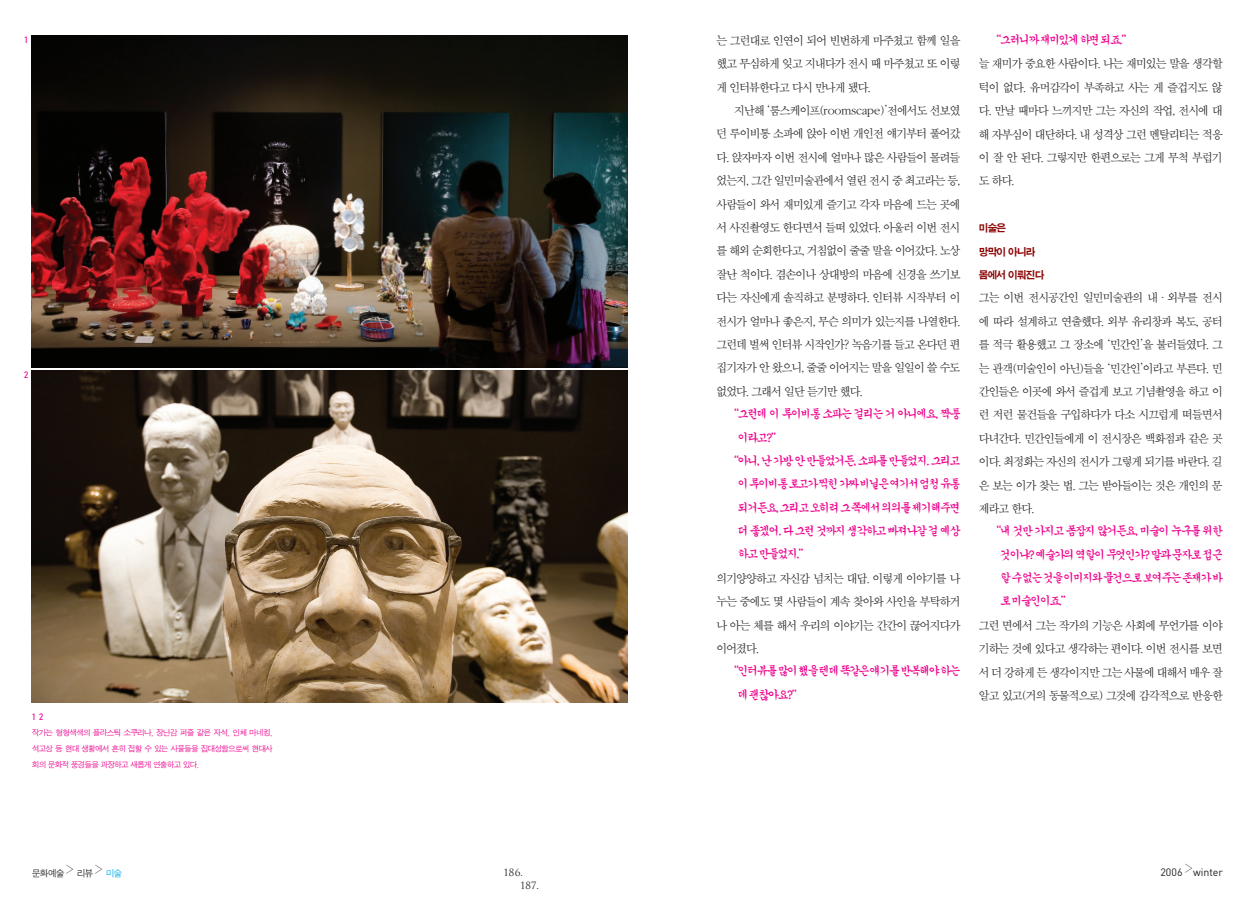
<style>
.page{position:relative;width:1255px;height:922px;background:#fff}
.page>*{position:absolute;margin:0;border:0;box-sizing:border-box;transform-origin:0 0}
.t1{font:11.88px/23.4px "SMSS Myung Jo 10 Std";letter-spacing:-.13em;color:#231f20;text-align:justify;scale:.96 1}
.t2{font:11.88px/23.4px "Gungsuh";letter-spacing:-.17em;color:#ed028c;scale:.96 1}
.t3{font:10.62px "SMK Gothic Std";letter-spacing:-.13em;color:#8b0202;scale:.96 1}
.t4{font:10.62px "Dinreg";color:#231f20}
.t5{font:9.75px/12.4px "Trajan";color:#231f20}
.t6{font:9.38px "SMJ Gothic Std";letter-spacing:-.11em;color:#231f20;scale:.95 1}
.t7{font:condensed 9.38px "Univers";color:#ed028c}
.t8{font:8.12px/16.2px "SMJ Gothic Std";letter-spacing:-.11em;color:#ed028c;text-align:justify;scale:.95 1}
.s1{color:#00aeef}
</style>
<div class="page">
<img style="left:32px;top:35px;width:595px;height:332px">
<img style="left:32px;top:370px;width:595px;height:332px">
<p class="t7" style="left:24px;top:34px;width:6px">1</p>
<p class="t7" style="left:24px;top:368px;width:6px">2</p>
<p class="t7" style="left:32px;top:710px;width:13px">1 2</p>
<p class="t8" style="left:32px;top:724px;width:255px">작가는 형형색색의 플라스틱 소쿠리나, 장난감 퍼즐 같은 자석, 인체 마네킹, 석고상 등 현대 생활에서 흔히 접할 수 있는 사물들을 집대성함으로써 현대사 회의 문화적 풍경들을 과장하고 새롭게 연출하고 있다.</p>
<p class="t6" style="left:32px;top:867px;width:97px">문화예술 › 리뷰 › <span class="s1">미술</span></p>
<p class="t5" style="left:520px;top:866px;width:20px;text-indent:-17px">186.<br>187.</p>
<p class="t1" style="left:716px;top:29px;width:256px">는 그런대로 인연이 되어 빈번하게 마주쳤고 함께 일을 했고 무심하게 잊고 지내다가 전시 때 마주쳤고 또 이렇 게 인터뷰한다고 다시 만나게 됐다.</p>
<p class="t1" style="left:716px;top:99px;width:256px;text-indent:18px">지난해 ‘룸스케이프(roomscape)’전에서도 선보였 던 루이비통 소파에 앉아 이번 개인전 얘기부터 풀어갔 다. 앉자마자 이번 전시에 얼마나 많은 사람들이 몰려들 었는지, 그간 일민미술관에서 열린 전시 중 최고라는 등, 사람들이 와서 재미있게 즐기고 각자 마음에 드는 곳에 서 사진촬영도 한다면서 들떠 있었다. 아울러 이번 전시 를 해외 순회한다고, 거침없이 줄줄 말을 이어갔다. 노상 잘난 척이다. 겸손이나 상대방의 마음에 신경을 쓰기보 다는 자신에게 솔직하고 분명하다. 인터뷰 시작부터 이 전시가 얼마나 좋은지, 무슨 의미가 있는지를 나열한다. 그런데 벌써 인터뷰 시작인가? 녹음기를 들고 온다던 편 집기자가 안 왔으니, 줄줄 이어지는 말을 일일이 쓸 수도 없었다. 그래서 일단 듣기만 했다.</p>
<p class="t2" style="left:733px;top:402px;width:238px">“그런데 이 루이비통 소파는 걸리는 거 아니에요, 짝퉁</p>
<p class="t2" style="left:737px;top:425px;width:42px">이라고?”</p>
<p class="t2" style="left:733px;top:449px;width:238px">“아니,난 가방 안 만들었거든,소파를 만들었지.그리고</p>
<p class="t2" style="left:737px;top:472px;width:234px">이 루이비통 로고가 찍힌 가짜 비닐은 여기서 엄청 유통</p>
<p class="t2" style="left:737px;top:495px;width:234px">되거든요,그리고 오히려 그 쪽에서 의의를 제기해주면</p>
<p class="t2" style="left:737px;top:519px;width:234px">더 좋겠어.다 그런 것까지 생각하고 빠져나갈 걸 예상</p>
<p class="t2" style="left:737px;top:542px;width:70px">하고 만들었지.”</p>
<p class="t1" style="left:716px;top:567px;width:256px">의기양양하고 자신감 넘치는 대답. 이렇게 이야기를 나 누는 중에도 몇 사람들이 계속 찾아와 사인을 부탁하거 나 아는 체를 해서 우리의 이야기는 간간이 끊어지다가 이어졌다.</p>
<p class="t2" style="left:737px;top:659px;width:234px;text-indent:-4px">“인터뷰를 많이 했을 텐데 똑같은 얘기를 반복해야 하는 데 괜찮아요?”</p>
<p class="t2" style="left:996px;top:28px;width:137px">“그러니까 재미있게 하면 되죠.”</p>
<p class="t1" style="left:978px;top:53px;width:256px">늘 재미가 중요한 사람이다. 나는 재미있는 말을 생각할 턱이 없다. 유머감각이 부족하고 사는 게 즐겁지도 않 다. 만날 때마다 느끼지만 그는 자신의 작업, 전시에 대 해 자부심이 대단하다. 내 성격상 그런 멘탈리티는 적응 이 잘 안 된다. 그렇지만 한편으로는 그게 무척 부럽기 도 하다.</p>
<p class="t3" style="left:978px;top:222px;width:31px">미술은</p>
<p class="t3" style="left:978px;top:246px;width:61px">망막이 아니라</p>
<p class="t3" style="left:978px;top:269px;width:70px">몸에서 이뤄진다</p>
<p class="t1" style="left:978px;top:286px;width:256px">그는 이번 전시공간인 일민미술관의 내・ 외부를 전시 에 따라 설계하고 연출했다. 외부 유리창과 복도, 공터 를 적극 활용했고 그 장소에 ‘민간인’을 불러들였다. 그 는 관객(미술인이 아닌)들을 ‘민간인’이라고 부른다. 민 간인들은 이곳에 와서 즐겁게 보고 기념촬영을 하고 이 런 저런 물건들을 구입하다가 다소 시끄럽게 떠들면서 다녀간다. 민간인들에게 이 전시장은 백화점과 같은 곳 이다. 최정화는 자신의 전시가 그렇게 되기를 바란다. 길 은 보는 이가 찾는 법. 그는 받아들이는 것은 개인의 문 제라고 한다.</p>
<p class="t2" style="left:999px;top:519px;width:234px;text-align:justify;text-indent:-4px">“내 것만 가지고 폼잡지 않거든요, 미술이 누구를 위한 것이냐? 예술가의 역할이 무엇인가? 말과 문자로 접근 할 수 없는 것을 이미지와 물건으로 보여주는 존재가 바 로 미술인이죠.”</p>
<p class="t1" style="left:978px;top:614px;width:256px">그런 면에서 그는 작가의 기능은 사회에 무언가를 이야 기하는 것에 있다고 생각하는 편이다. 이번 전시를 보면 서 더 강하게 든 생각이지만 그는 사물에 대해서 매우 잘 알고 있고(거의 동물적으로) 그것에 감각적으로 반응한</p>
<p class="t4" style="left:1160px;top:865px;width:64px">2006 <sup>›</sup>winter</p>
</div>
